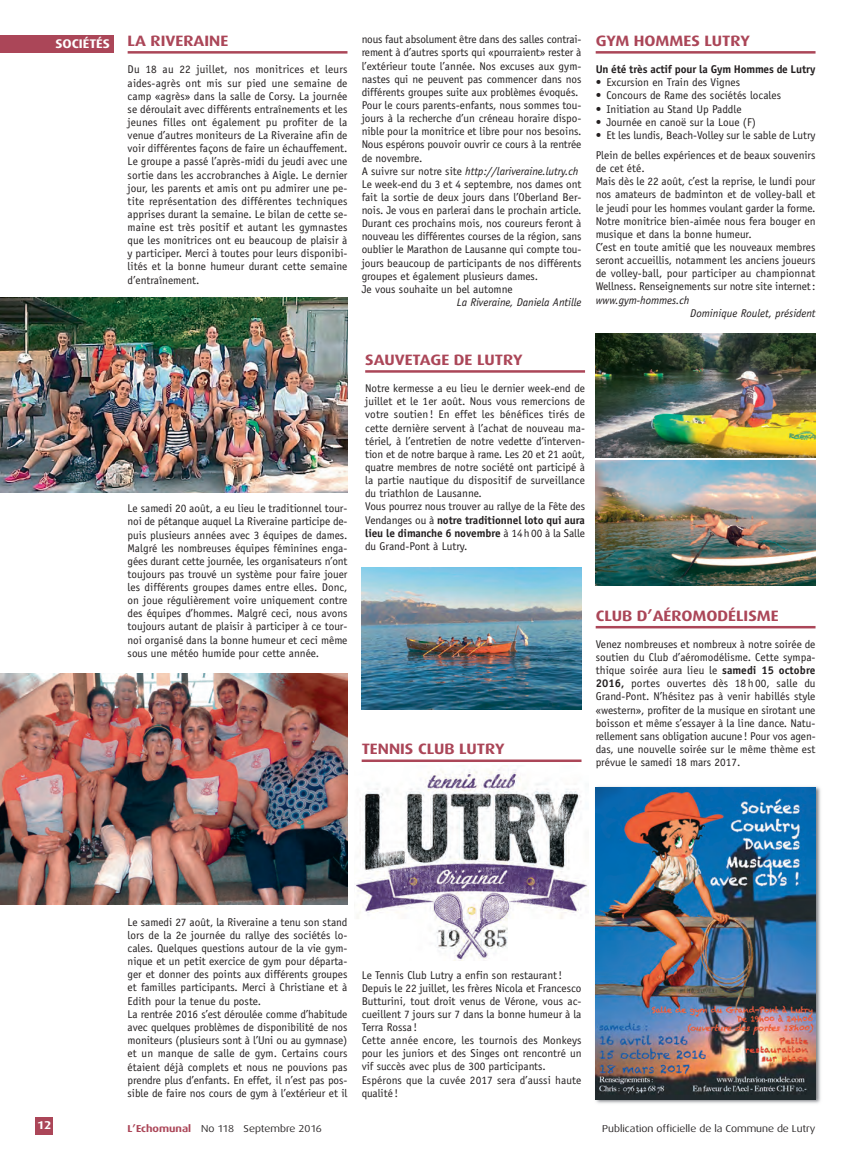
<style>
.page{position:relative;width:851px;height:1170px;background:#fff}
.page>*{position:absolute;margin:0;border:0;box-sizing:border-box;transform-origin:0 0}
.t1{font:700 15px "Dax Wide";color:#ab4658}
.t2{font:700 12.5px "Dax Wide";color:#fff}
.t3{font:11.25px/13.1px "Officina Sans";color:#231f20}
.t4{font:italic 11.25px "Officina Sans";color:#231f20}
.t5{font:700 11.25px "Officina Sans";letter-spacing:-.005em;color:#231f20}
.t6{font:700 11.25px "Dax Wide";color:#fff}
.t7{font:10px "Dax Wide";color:#231f20}
.s1{font-style:italic}
.s2{font-weight:700}
.s3{font-weight:700;color:#ab4658}
</style>
<div class="page">
<div style="left:0;top:35px;width:113px;height:18px;background:#ab4658"></div>
<div style="left:35px;top:1116px;width:18px;height:18px;background:#ab4658"></div>
<hr style="left:595px;top:626px;width:220px;height:2px;background:#ab4658">
<img style="left:595px;top:786px;width:226px;height:318px">
<img style="left:595px;top:787px;width:220px;height:311px">
<hr style="left:595px;top:51px;width:220px;height:3px;background:#ab4658">
<img style="left:595px;top:461px;width:220px;height:124px">
<img style="left:595px;top:333px;width:220px;height:124px">
<hr style="left:128px;top:51px;width:219px;height:3px;background:#ab4658">
<img style="left:0;top:673px;width:347px;height:231px">
<img style="left:0;top:298px;width:347px;height:195px">
<img style="left:361px;top:567px;width:220px;height:142px">
<hr style="left:365px;top:370px;width:220px;height:2px;background:#ab4658">
<hr style="left:361px;top:759px;width:220px;height:3px;background:#ab4658">
<img style="left:356px;top:765px;width:232px;height:195px">
<p class="t2" style="left:55px;top:37px;width:56px">SOCIÉTÉS</p>
<h1 class="t1" style="left:128px;top:32px;width:102px">LA RIVERAINE</h1>
<p class="t3" style="left:128px;top:64px;width:221px;text-align:justify">Du 18 au 22 juillet, nos monitrices et leurs aides-agrès ont mis sur pied une semaine de camp «agrès» dans la salle de Corsy. La journée se déroulait avec différents entraînements et les jeunes filles ont également pu profiter de la venue d’autres moniteurs de La Riveraine afin de voir différentes façons de faire un échauffement.<br>Le groupe a passé l’après-midi du jeudi avec une sortie dans les accrobranches à Aigle. Le dernier jour, les parents et amis ont pu admirer une pe&shy;tite représentation des différentes techniques apprises durant la semaine. Le bilan de cette se&shy;maine est très positif et autant les gymnastes que les monitrices ont eu beaucoup de plaisir à y participer. Merci à toutes pour leurs disponibi&shy;lités et la bonne humeur durant cette semaine d’entraînement.</p>
<p class="t3" style="left:361px;top:34px;width:221px">nous faut absolument être dans des salles contrai&shy;rement à d’autres sports qui «pourraient» rester à l’extérieur toute l’année. Nos excuses aux gym&shy;nastes qui ne peuvent pas commencer dans nos différents groupes suite aux problèmes évoqués.<br>Pour le cours parents-enfants, nous sommes tou&shy;jours à la recherche d’un créneau horaire dispo&shy;nible pour la monitrice et libre pour nos besoins.<br>Nous espérons pouvoir ouvrir ce cours à la rentrée de novembre.<br>A suivre sur notre site <span class="s1">http://lariveraine.lutry.ch </span>Le week-end du 3 et 4 septembre, nos dames ont fait la sortie de deux jours dans l’Oberland Ber&shy;nois. Je vous en parlerai dans le prochain article.<br>Durant ces prochains mois, nos coureurs feront à nouveau les différentes courses de la région, sans oublier le Marathon de Lausanne qui compte tou&shy;jours beaucoup de participants de nos différents groupes et également plusieurs dames.<br>Je vous souhaite un bel automne</p>
<p class="t4" style="left:457px;top:298px;width:126px">La Riveraine, Daniela Antille</p>
<h1 class="t1" style="left:595px;top:32px;width:156px">GYM HOMMES LUTRY</h1>
<p class="t5" style="left:595px;top:65px;width:221px">Un été très actif pour la Gym Hommes de Lutry</p>
<p class="t3" style="left:595px;top:77px;width:146px">• Excursion en Train des Vignes</p>
<p class="t3" style="left:595px;top:90px;width:187px">• Concours de Rame des sociétés locales</p>
<p class="t3" style="left:595px;top:103px;width:147px">• Initiation au Stand Up Paddle</p>
<p class="t3" style="left:595px;top:116px;width:162px">• Journée en canoë sur la Loue (F)</p>
<p class="t3" style="left:595px;top:126px;width:221px;line-height:20.2px">• Et les lundis, Beach-Volley sur le sable de Lutry<br>Plein de belles expériences et de beaux souvenirs</p>
<p class="t3" style="left:595px;top:163px;width:221px">de cet été.<br>Mais dès le 22 août, c’est la reprise, le lundi pour nos amateurs de badminton et de volley-ball et le jeudi pour les hommes voulant garder la forme.<br>Notre monitrice bien-aimée nous fera bouger en musique et dans la bonne humeur.<br>C’est en toute amitié que les nouveaux membres seront accueillis, notamment les anciens joueurs de volley-ball, pour participer au championnat Wellness. Renseignements sur notre site internet:</p>
<p class="t4" style="left:595px;top:295px;width:95px">www.gym-hommes.ch</p>
<p class="t4" style="left:690px;top:308px;width:127px">Dominique Roulet, président</p>
<p class="t3" style="left:128px;top:502px;width:221px;text-align:justify">Le samedi 20 août, a eu lieu le traditionnel tour&shy;noi de pétanque auquel La Riveraine participe de&shy;puis plusieurs années avec 3 équipes de dames.<br>Malgré les nombreuses équipes féminines enga&shy;gées durant cette journée, les organisateurs n’ont toujours pas trouvé un système pour faire jouer les différents groupes dames entre elles. Donc, on joue régulièrement voire uniquement contre des équipes d’hommes. Malgré ceci, nous avons toujours autant de plaisir à participer à ce tour&shy;noi organisé dans la bonne humeur et ceci même sous une météo humide pour cette année.</p>
<h1 class="t1" style="left:365px;top:351px;width:159px">SAUVETAGE DE LUTRY</h1>
<p class="t3" style="left:365px;top:382px;width:221px">Notre kermesse a eu lieu le dernier week-end de juillet et le 1er août. Nous vous remercions de votre soutien! En effet les bénéfices tirés de cette dernière servent à l’achat de nouveau ma&shy;tériel, à l’entretien de notre vedette d’interven&shy;tion et de notre barque à rame. Les 20 et 21 août, quatre membres de notre société ont participé à la partie nautique du dispositif de surveillance du triathlon de Lausanne.<br>Vous pourrez nous trouver au rallye de la Fête des Vendanges ou à <span class="s2">notre traditionnel loto qui aura lieu le dimanche 6 novembre</span> à 14h00 à la Salle du Grand-Pont à Lutry.</p>
<h1 class="t1" style="left:361px;top:740px;width:144px">TENNIS CLUB LUTRY</h1>
<h1 class="t1" style="left:595px;top:606px;width:184px">CLUB D’AÉROMODÉLISME</h1>
<p class="t3" style="left:595px;top:638px;width:221px;text-align:justify">Venez nombreuses et nombreux à notre soirée de soutien du Club d’aéromodélisme. Cette sympa&shy;thique soirée aura lieu le <span class="s2">samedi 15 octobre 2016,</span> portes ouvertes dès 18h00, salle du Grand-Pont. N’hésitez pas à venir habillés style «western», profiter de la musique en sirotant une boisson et même s’essayer à la line dance. Natu&shy;rellement sans obligation aucune! Pour vos agen&shy;das, une nouvelle soirée sur le même thème est prévue le samedi 18 mars 2017.</p>
<p class="t3" style="left:128px;top:916px;width:221px">Le samedi 27 août, la Riveraine a tenu son stand lors de la 2e journée du rallye des sociétés lo&shy;cales. Quelques questions autour de la vie gym&shy;nique et un petit exercice de gym pour départa&shy;ger et donner des points aux différents groupes et familles participants. Merci à Christiane et à Edith pour la tenue du poste.<br>La rentrée 2016 s’est déroulée comme d’habitude avec quelques problèmes de disponibilité de nos moniteurs (plusieurs sont à l’Uni ou au gymnase) et un manque de salle de gym. Certains cours étaient déjà complets et nous ne pouvions pas prendre plus d’enfants. En effet, il n’est pas pos&shy;sible de faire nos cours de gym à l’extérieur et il</p>
<p class="t3" style="left:361px;top:968px;width:221px">Le Tennis Club Lutry a enfin son restaurant!<br>Depuis le 22 juillet, les frères Nicola et Francesco Butturini, tout droit venus de Vérone, vous ac&shy;cueillent 7 jours sur 7 dans la bonne humeur à la Terra Rossa!<br>Cette année encore, les tournois des Monkeys pour les juniors et des Singes ont rencontré un vif succès avec plus de 300 participants.<br>Espérons que la cuvée 2017 sera d’aussi haute qualité!</p>
<p class="t6" style="left:37px;top:1118px;width:16px">12</p>
<p class="t7" style="left:128px;top:1122px;width:196px"><span class="s3">L’Echomunal</span> No 118 Septembre 2016</p>
<p class="t7" style="left:602px;top:1122px;width:215px">Publication officielle de la Commune de Lutry</p>
</div>
